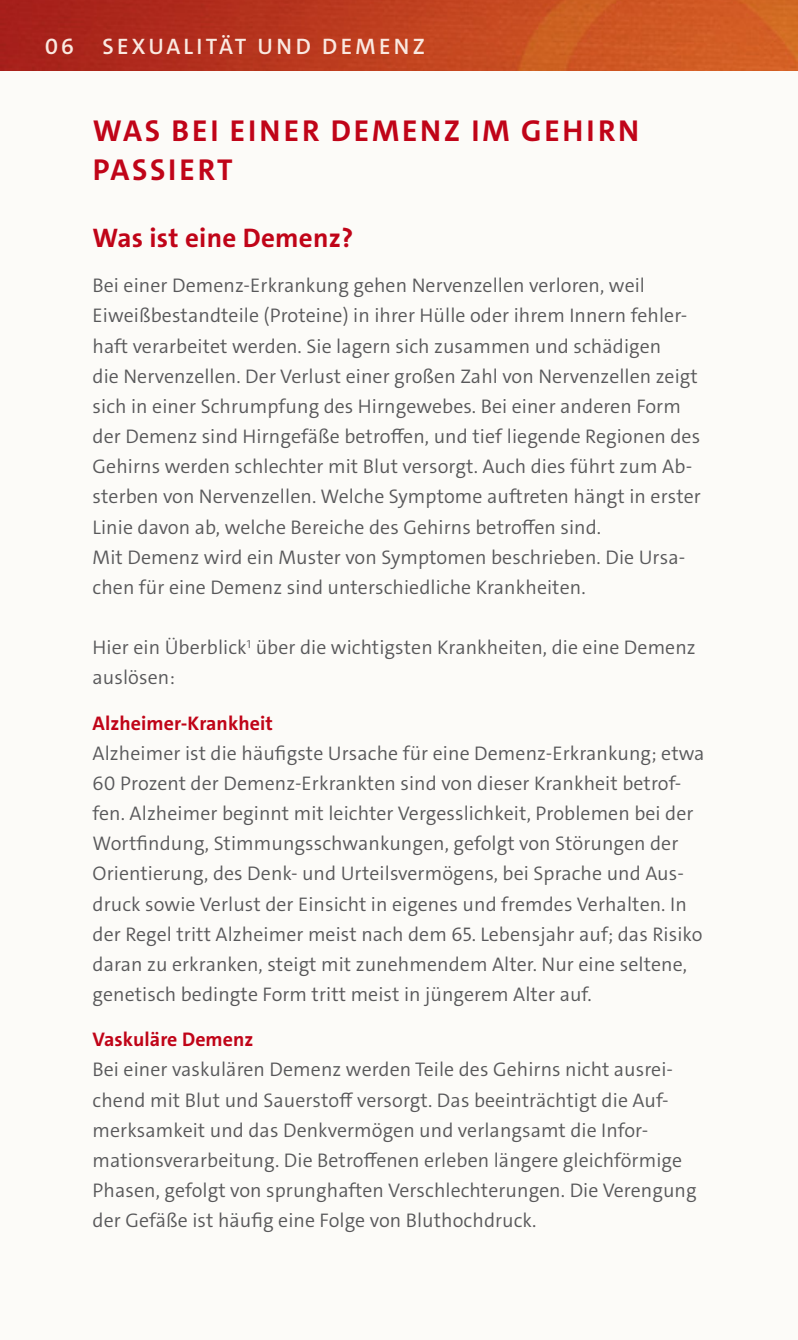
<style>
.page{position:relative;width:798px;height:1340px;background:#fff}
.page>*{position:absolute;margin:0;border:0;box-sizing:border-box;transform-origin:0 0}
.t1{font:700 30.38px/38.2px "The Sans C4 s";letter-spacing:.09em;color:#c00418}
.t2{font:700 27px "The Sans C4 s";letter-spacing:.01em;color:#c00418}
.t3{font:600 22.5px "The Sans C4 s";letter-spacing:.15em;color:#fae9e1}
.t4{font:300 19.8px/30.2px "The Sans C4 s";letter-spacing:.005em;color:#58585a}
.t5{font:700 19.8px "The Sans C4 s";letter-spacing:.005em;color:#c00418}
</style>
<div class="page">
<div style="left:0;top:0;width:797px;height:1339px;background:#fcfbf8"></div>
<img style="left:0;top:0;width:797px;height:70px">
<p class="t3" style="left:45px;top:32px;width:31px">06</p>
<p class="t3" style="left:102px;top:32px;width:324px">SEXUALITÄT UND DEMENZ</p>
<h1 class="t1" style="left:93px;top:112px;width:547px">Was bei einer Demenz im Gehirn pass iert</h1>
<h2 class="t2" style="left:92px;top:220px;width:262px">Was ist eine Demenz?</h2>
<p class="t4" style="left:92px;top:270px;width:609px">Bei einer Demenz-Erkrankung gehen Nervenzellen verloren, weil Eiweißbestandteile (Proteine) in ihrer Hülle oder ihrem Innern fehler-- haft verarbeitet werden. Sie lagern sich zusammen und schädigen<br>die Nervenzellen. Der Verlust einer großen Zahl von Nervenzellen zeigt sich in einer Schrumpfung des Hirngewebes. Bei einer anderen Form der Demenz sind Hirngefäße betroffen, und tief liegende Regionen des Gehirns werden schlechter mit Blut versorgt. Auch dies führt zum Ab&shy;sterben von Nervenzellen. Welche Symptome auftreten hängt in erster Linie davon ab, welche Bereiche des Gehirns betroffen sind.<br>Mit Demenz wird ein Muster von Symptomen beschrieben. Die Ursa&shy;chen für eine Demenz sind unterschiedliche Krankheiten.</p>
<p class="t4" style="left:92px;top:632px;width:604px">Hier ein Überblick<sup>1</sup> über die wichtigsten Krankheiten, die eine Demenz auslösen:</p>
<p class="t5" style="left:92px;top:710px;width:182px">Alzheimer-Krankheit</p>
<p class="t4" style="left:92px;top:738px;width:613px">Alzheimer ist die häufigste Ursache für eine Demenz-Erkrankung; etwa 60 Prozent der Demenz-Erkrankten sind von dieser Krankheit betrof&shy;fen. Alzheimer beginnt mit leichter Vergesslichkeit, Problemen bei der Wortfindung, Stimmungsschwankungen, gefolgt von Störungen der Orientierung, des Denk- und Urteilsvermögens, bei Sprache und Aus&shy;druck sowie Verlust der Einsicht in eigenes und fremdes Verhalten. In der Regel tritt Alzheimer meist nach dem 65. Lebensjahr auf; das Risiko daran zu erkranken, steigt mit zunehmendem Alter. Nur eine seltene, genetisch bedingte Form tritt meist in jüngerem Alter auf.</p>
<p class="t5" style="left:92px;top:1026px;width:162px">Vaskuläre Demenz</p>
<p class="t4" style="left:92px;top:1054px;width:605px">Bei einer vaskulären Demenz werden Teile des Gehirns nicht ausrei&shy;chend mit Blut und Sauerstoff versorgt. Das beeinträchtigt die Auf-- merksamkeit und das Denkvermögen und verlangsamt die Infor&shy;mationsverarbeitung. Die Betroffenen erleben längere gleichförmige Phasen, gefolgt von sprunghaften Verschlechterungen. Die Verengung der Gefäße ist häufig eine Folge von Bluthochdruck.</p>
</div>
